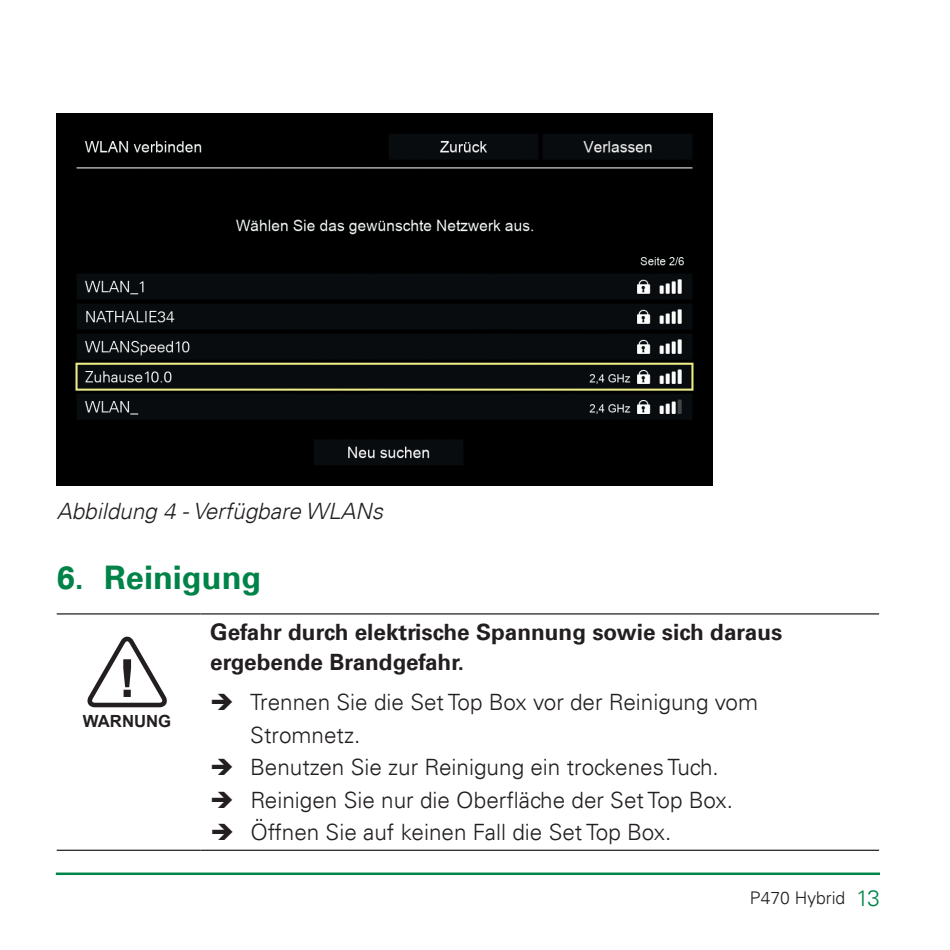
<style>
.page{position:relative;width:950px;height:950px;background:#fff}
.page>*{position:absolute;margin:0;border:0;box-sizing:border-box;transform-origin:0 0}
.t1{font:700 32.5px "Univers LT";color:#008348}
.t2{font:300 22.5px/32.5px "Univers LT";color:#231f20}
.t3{font:700 22.5px/30px "Univers LT";color:#231f20}
.t4{font:italic 300 22.5px "Univers LT";color:#231f20}
.t5{font:300 17.5px "Univers LT";color:#231f20}
.t6{font:700 16.75px "Arial";color:#231f20}
.s1{font-size:22.5px;color:#008348}
</style>
<div class="page">
<hr style="left:56px;top:872px;width:824px;height:3px;background:#008348">
<hr style="left:57px;top:613px;width:143px;height:1px;background:#231f20">
<hr style="left:200px;top:613px;width:679px;height:1px;background:#231f20">
<hr style="left:57px;top:849px;width:143px;height:2px;background:#231f20">
<hr style="left:200px;top:849px;width:679px;height:2px;background:#231f20">
<svg style="left:87px;top:636px;width:80px;height:72px"></svg>
<img style="left:57px;top:113px;width:655px;height:372px">
<p class="t4" style="left:57px;top:498px;width:328px">Abbildung 4 - Verfügbare WLANs</p>
<h1 class="t1" style="left:57px;top:558px;width:206px">6. Reinigung</h1>
<p class="t3" style="left:210px;top:617px;width:573px">Gefahr durch elektrische Spannung sowie sich daraus ergebende Brandgefahr.</p>
<p class="t2" style="left:250px;top:686px;width:509px">Trennen Sie die Set Top Box vor der Reinigung vom Stromnetz.<br>Benutzen Sie zur Reinigung ein trockenes Tuch.<br>Reinigen Sie nur die Oberfläche der Set Top Box.<br>Öffnen Sie auf keinen Fall die Set Top Box.</p>
<p class="t6" style="left:83px;top:709px;width:90px">WARNUNG</p>
<p class="t5" style="left:750px;top:887px;width:131px">P470 Hybrid <span class="s1">13</span></p>
</div>
